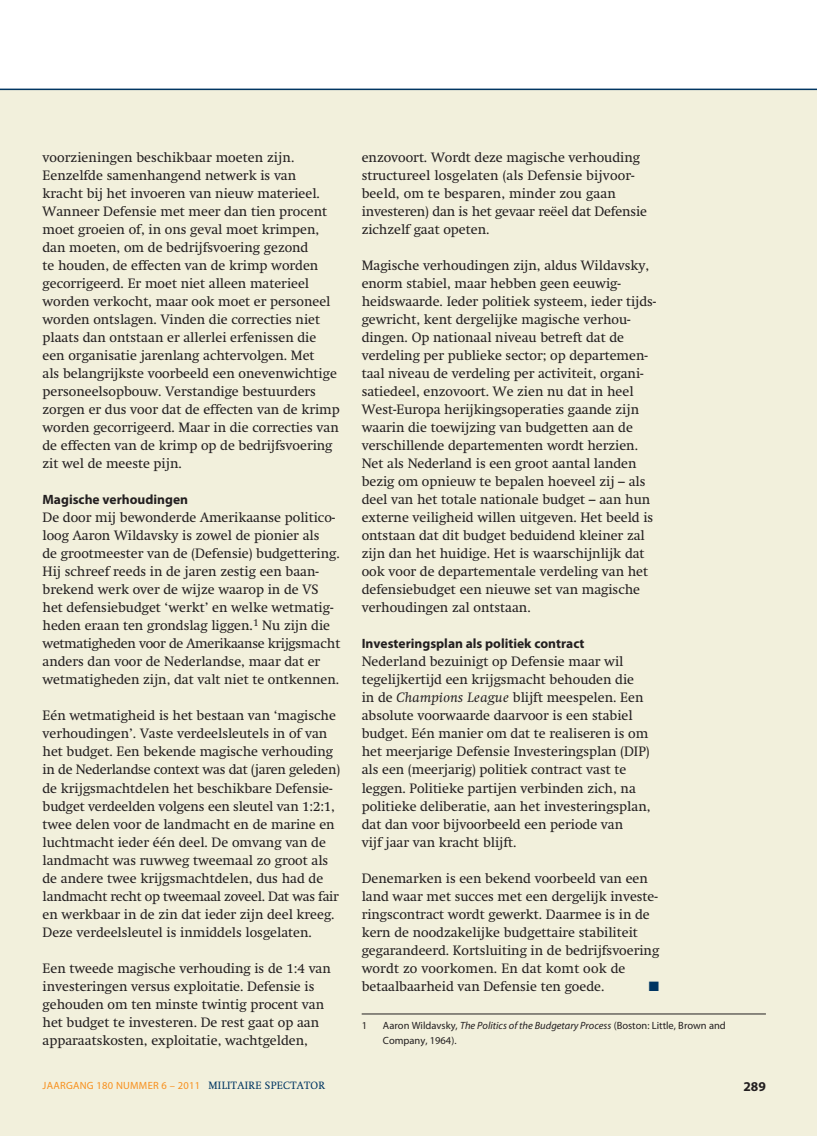
<style>
.page{position:relative;width:817px;height:1136px;background:#fff}
.page>*{position:absolute;margin:0;border:0;box-sizing:border-box;transform-origin:0 0}
.t1{font:13.5px/18px "Swift";color:#231f20}
.t2{font:700 13.5px "Myriad Pro";color:#231f20}
.t3{font:13.5px "Zapf Dingbats";color:#003562}
.t4{font:10.5px/15px "Myriad Pro";color:#231f20}
.t5{font:10.5px "Myriad Pro";letter-spacing:.025em;color:#f7901e}
.s1{font-style:italic}
.s2{font-family:"Swift";color:#003562}
</style>
<div class="page">
<div style="left:0;top:89px;width:816px;height:1046px;background:#f2f0dc"></div>
<hr style="left:0;top:89px;width:816px;height:1px;background:#003562">
<hr style="left:361px;top:1013px;width:404px;height:1px;background:#231f20">
<p class="t1" style="left:43px;top:150px;width:299px">voorzieningen beschikbaar moeten zijn.<br>Eenzelfde samenhangend netwerk is van kracht bij het invoeren van nieuw materieel.<br>Wanneer Defensie met meer dan tien procent moet groeien of, in ons geval moet krimpen, dan moeten, om de bedrijfsvoering gezond<br>te houden, de effecten van de krimp worden gecorrigeerd. Er moet niet alleen materieel worden verkocht, maar ook moet er personeel worden ontslagen. Vinden die correcties niet plaats dan ontstaan er allerlei erfenissen die een organisatie jarenlang achtervolgen. Met<br>als belangrijkste voorbeeld een onevenwichtige personeelsopbouw. Verstandige bestuurders zorgen er dus voor dat de effecten van de krimp worden gecorrigeerd. Maar in die correcties van de effecten van de krimp op de bedrijfsvoering zit wel de meeste pijn.</p>
<p class="t2" style="left:43px;top:494px;width:147px">Magische verhoudingen</p>
<p class="t1" style="left:43px;top:510px;width:299px">De door mij bewonderde Amerikaanse politico&shy;loog Aaron Wildavsky is zowel de pionier als<br>de grootmeester van de (Defensie) budgettering.<br>Hij schreef reeds in de jaren zestig een baan&shy;brekend werk over de wijze waarop in de VS het defensiebudget ‘werkt’ en welke wetmatig&shy;heden eraan ten grondslag liggen.<sup>1</sup> Nu zijn die wetmatigheden voor de Amerikaanse krijgsmacht anders dan voor de Nederlandse, maar dat er wetmatigheden zijn, dat valt niet te ontkennen.</p>
<p class="t1" style="left:43px;top:708px;width:299px">Eén wetmatigheid is het bestaan van ‘magische verhoudingen’. Vaste verdeelsleutels in of van het budget. Een bekende magische verhouding in de Nederlandse context was dat (jaren geleden) de krijgsmachtdelen het beschikbare Defensie&shy;budget verdeelden volgens een sleutel van 1:2:1, twee delen voor de landmacht en de marine en luchtmacht ieder één deel. De omvang van de landmacht was ruwweg tweemaal zo groot als de andere twee krijgsmachtdelen, dus had de landmacht recht op tweemaal zoveel. Dat was fair en werkbaar in de zin dat ieder zijn deel kreeg.<br>Deze verdeelsleutel is inmiddels losgelaten.</p>
<p class="t1" style="left:43px;top:960px;width:290px">Een tweede magische verhouding is de 1:4 van investeringen versus exploitatie. Defensie is gehouden om ten minste twintig procent van het budget te investeren. De rest gaat op aan apparaatskosten, exploitatie, wachtgelden,</p>
<p class="t1" style="left:361px;top:150px;width:287px">enzovoort. Wordt deze magische verhouding structureel losgelaten (als Defensie bijvoor&shy;beeld, om te besparen, minder zou gaan investeren) dan is het gevaar reëel dat Defensie zichzelf gaat opeten.</p>
<p class="t1" style="left:361px;top:258px;width:296px">Magische verhoudingen zijn, aldus Wildavsky, enorm stabiel, maar hebben geen eeuwig&shy;heidswaarde. Ieder politiek systeem, ieder tijds&shy;gewricht, kent dergelijke magische verhou&shy;dingen. Op nationaal niveau betreft dat de verdeling per publieke sector; op departemen&shy;taal niveau de verdeling per activiteit, organi&shy;satiedeel, enzovoort. We zien nu dat in heel West-Europa herijkingsoperaties gaande zijn waarin die toewijzing van budgetten aan de verschillende departementen wordt herzien.<br>Net als Nederland is een groot aantal landen bezig om opnieuw te bepalen hoeveel zij – als deel van het totale nationale budget – aan hun externe veiligheid willen uitgeven. Het beeld is ontstaan dat dit budget beduidend kleiner zal zijn dan het huidige. Het is waarschijnlijk dat ook voor de departementale verdeling van het defensiebudget een nieuwe set van magische verhoudingen zal ontstaan.</p>
<p class="t2" style="left:361px;top:638px;width:224px">Investeringsplan als politiek contract</p>
<p class="t1" style="left:361px;top:654px;width:290px">Nederland bezuinigt op Defensie maar wil tegelijkertijd een krijgsmacht behouden die<br>in de <span class="s1">Champions League</span> blijft meespelen. Een absolute voorwaarde daarvoor is een stabiel budget. Eén manier om dat te realiseren is om het meerjarige Defensie Investeringsplan (DIP) als een (meerjarig) politiek contract vast te leggen. Politieke partijen verbinden zich, na politieke deliberatie, aan het investeringsplan, dat dan voor bijvoorbeeld een periode van<br>vijf jaar van kracht blijft.</p>
<p class="t1" style="left:361px;top:870px;width:299px">Denemarken is een bekend voorbeeld van een land waar met succes met een dergelijk investe&shy;ringscontract wordt gewerkt. Daarmee is in de kern de noodzakelijke budgettaire stabiliteit gegarandeerd. Kortsluiting in de bedrijfsvoering wordt zo voorkomen. En dat komt ook de betaalbaarheid van Defensie ten goede.</p>
<p class="t3" style="left:648px;top:979px;width:12px">■</p>
<p class="t4" style="left:361px;top:1017px;width:7px">1</p>
<p class="t4" style="left:383px;top:1017px;width:344px">Aaron Wildavsky, <span class="s1">The Politics of the Budgetary Process</span> (Boston: Little, Brown and<br>Company, 1964).</p>
<p class="t5" style="left:43px;top:1078px;width:284px">JAARGANG 180 NUMMER 6 – 2011 <span class="s2">MILITAIRE SPECTATOR</span></p>
<p class="t2" style="left:743px;top:1081px;width:24px">289</p>
</div>
